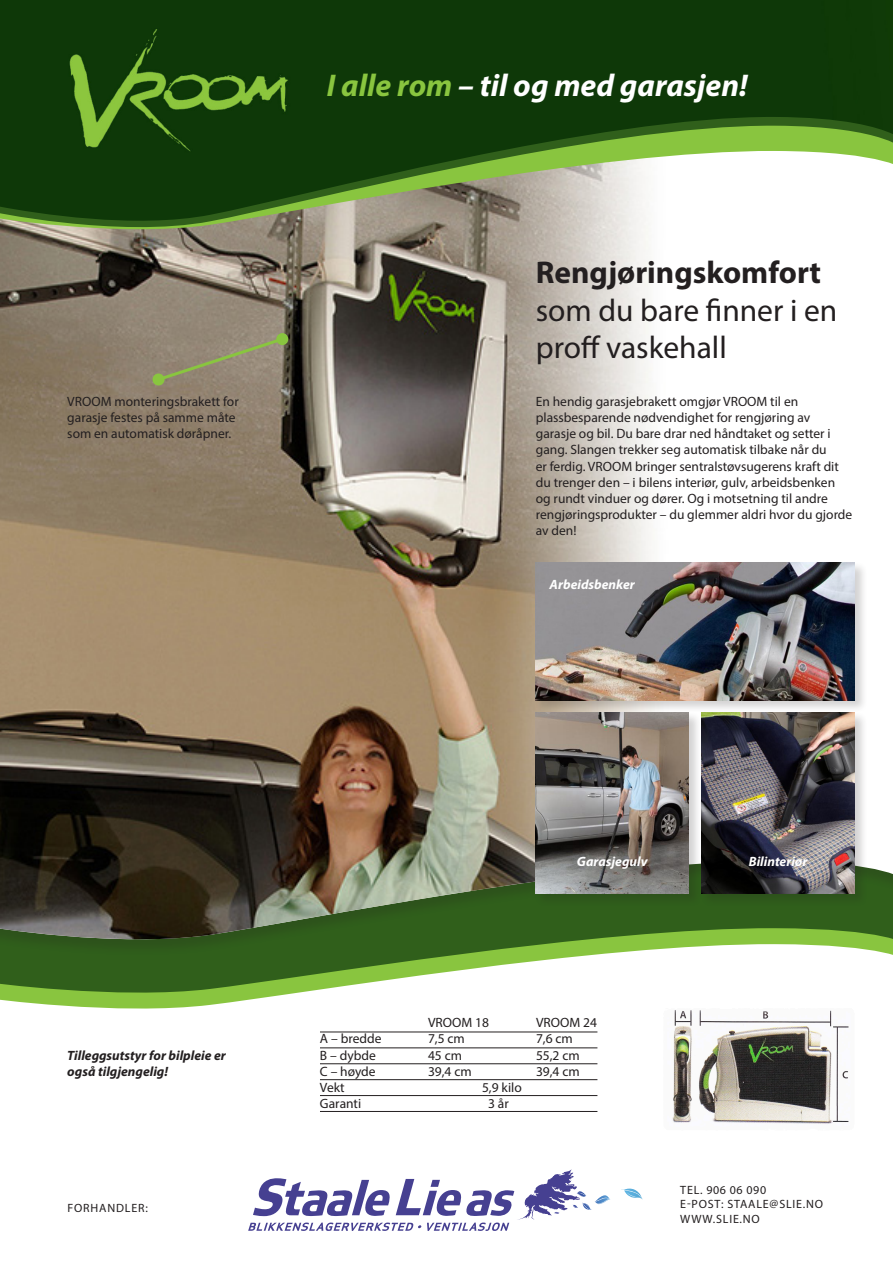
<style>
.page{position:relative;width:893px;height:1263px;background:#fff}
.page>*{position:absolute;margin:0;border:0;box-sizing:border-box;transform-origin:0 0}
.t1{font:31.5px/37.8px "Myriad Pro";color:#231f20}
.t2{font:italic 700 31.5px "Myriad Pro";color:#fff}
.t3{font:13.5px/16.2px "Myriad Pro";color:#231f20}
.t4{font:italic 700 13.5px/16.2px "Myriad Pro";color:#231f20}
.t5{font:italic 700 13.5px "Myriad Pro";color:#fff}
.t6{font:12px "Myriad Pro";letter-spacing:.07em;color:#231f20}
.t7{font:12px "Myriad Pro";letter-spacing:.05em;color:#231f20}
.s1{color:#89c53f}
.s2{font-weight:700}
</style>
<div class="page">
<svg style="left:0;top:956px;width:581px;height:44px"></svg>
<svg style="left:0;top:868px;width:893px;height:80px;background:#51812d"></svg>
<img style="left:0;top:239px;width:684px;height:702px">
<svg style="left:0;top:222px;width:649px;height:17px;background:#9f9b87"></svg>
<img style="left:0;top:0;width:893px;height:222px">
<svg style="left:155px;top:335px;width:131px;height:48px;background:#938b73"></svg>
<div style="left:276px;top:333px;width:12px;height:12px;background:#89c53f;border-radius:50%"></div>
<div style="left:152px;top:373px;width:12px;height:12px;background:#89c53f;border-radius:50%"></div>
<div style="left:534px;top:561px;width:334px;height:153px;background:#231f20;opacity:.2"></div>
<img style="left:536px;top:563px;width:319px;height:137px">
<div style="left:535px;top:711px;width:167px;height:195px;background:#231f20;opacity:.2"></div>
<img style="left:536px;top:712px;width:153px;height:181px">
<div style="left:700px;top:711px;width:168px;height:195px;background:#231f20;opacity:.2"></div>
<img style="left:702px;top:712px;width:153px;height:181px">
<img style="left:672px;top:1010px;width:177px;height:114px">
<hr style="left:320px;top:1031px;width:277px;height:1px;background:#231f20">
<hr style="left:320px;top:1047px;width:277px;height:1px;background:#231f20">
<hr style="left:320px;top:1063px;width:277px;height:1px;background:#231f20">
<hr style="left:320px;top:1079px;width:277px;height:1px;background:#231f20">
<hr style="left:320px;top:1095px;width:277px;height:1px;background:#231f20">
<hr style="left:320px;top:1111px;width:277px;height:1px;background:#231f20">
<svg style="left:621px;top:1188px;width:21px;height:11px"></svg>
<svg style="left:248px;top:1169px;width:362px;height:62px"></svg>
<p class="t3" style="left:67px;top:393px;width:173px">VROOM monteringsbrakett for garasje festes på samme måte som en automatisk døråpner.</p>
<p class="t2" style="left:327px;top:65px;width:422px"><span class="s1">I alle rom</span> – til og med garasjen!</p>
<p class="t1" style="left:536px;top:253px;width:303px"><span class="s2">Rengjøringskomfort </span>som du bare finner i en proff vaskehall</p>
<p class="t3" style="left:536px;top:393px;width:318px">En hendig garasjebrakett omgjør VROOM til en plassbesparende nødvendighet for rengjøring av garasje og bil. Du bare drar ned håndtaket og setter i gang. Slangen trekker seg automatisk tilbake når du<br>er ferdig. VROOM bringer sentralstøvsugerens kraft dit du trenger den – i bilens interiør, gulv, arbeidsbenken og rundt vinduer og dører. Og i motsetning til andre rengjøringsprodukter – du glemmer aldri hvor du gjorde av den!</p>
<p class="t5" style="left:550px;top:575px;width:87px">Arbeidsbenker</p>
<p class="t4" style="left:67px;top:1047px;width:160px">Tilleggsutstyr for bilpleie er også tilgjengelig!</p>
<p class="t6" style="left:67px;top:1200px;width:82px">FORHANDLER:</p>
<p class="t5" style="left:577px;top:853px;width:72px">Garasjegulv</p>
<p class="t5" style="left:749px;top:853px;width:60px">Bilinteriør</p>
<p class="t3" style="left:428px;top:1014px;width:63px">VROOM 18</p>
<p class="t3" style="left:536px;top:1014px;width:63px">VROOM 24</p>
<p class="t3" style="left:320px;top:1030px;width:63px">A – bredde</p>
<p class="t3" style="left:428px;top:1030px;width:38px">7,5 cm</p>
<p class="t3" style="left:536px;top:1030px;width:38px">7,6 cm</p>
<p class="t3" style="left:320px;top:1047px;width:57px">B – dybde</p>
<p class="t3" style="left:428px;top:1047px;width:36px">45 cm</p>
<p class="t3" style="left:536px;top:1047px;width:45px">55,2 cm</p>
<p class="t3" style="left:320px;top:1063px;width:57px">C – høyde</p>
<p class="t3" style="left:428px;top:1063px;width:45px">39,4 cm</p>
<p class="t3" style="left:536px;top:1063px;width:45px">39,4 cm</p>
<p class="t3" style="left:320px;top:1079px;width:26px">Vekt</p>
<p class="t3" style="left:482px;top:1079px;width:41px">5,9 kilo</p>
<p class="t3" style="left:320px;top:1095px;width:43px">Garanti</p>
<p class="t3" style="left:488px;top:1095px;width:22px">3 år</p>
<p class="t7" style="left:680px;top:1182px;width:87px">TEL. 906 06 090</p>
<p class="t6" style="left:680px;top:1197px;width:144px">E-POST: STAALE@SLIE.NO</p>
<p class="t6" style="left:680px;top:1211px;width:81px">WWW.SLIE.NO</p>
</div>
